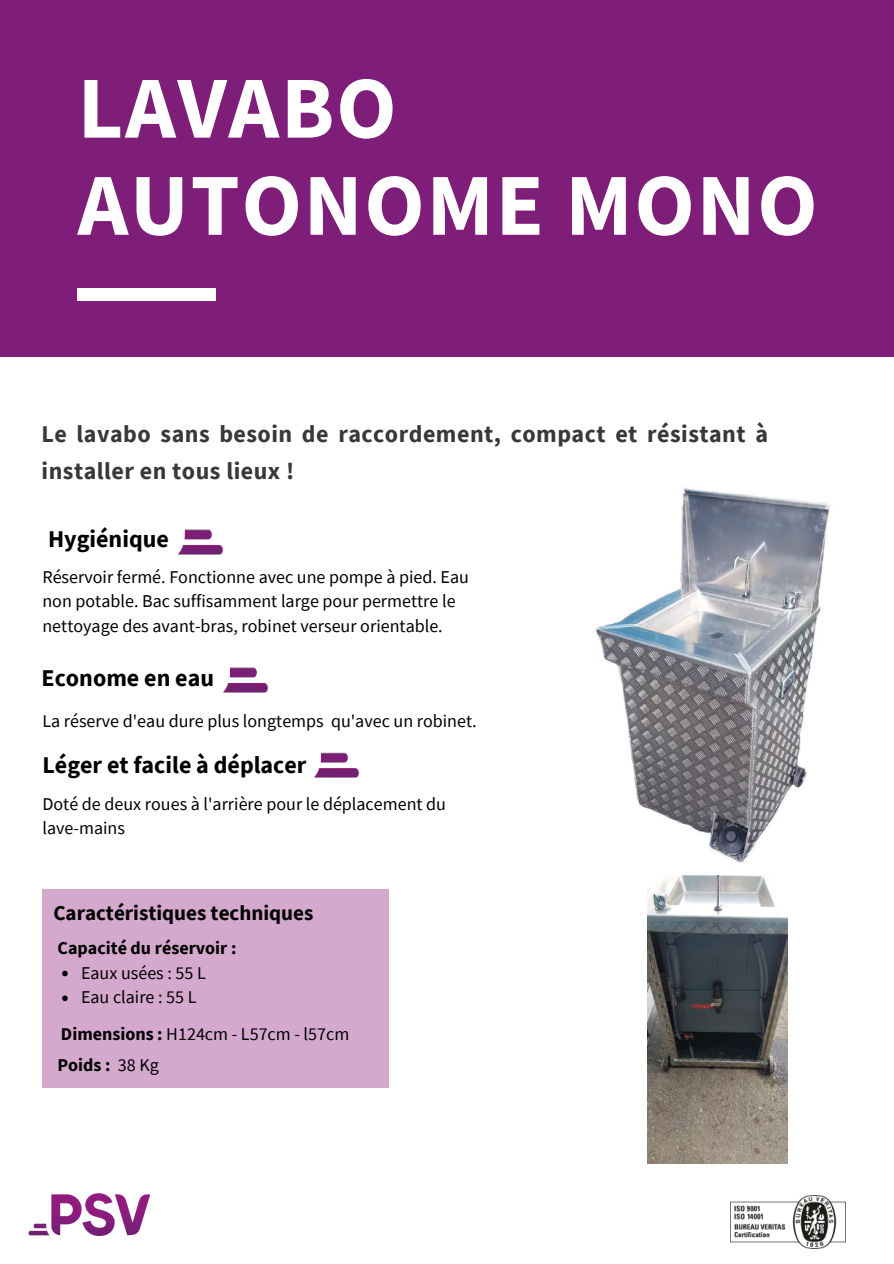
<style>
.page{position:relative;width:894px;height:1264px;background:#fff}
.page>*{position:absolute;margin:0;border:0;box-sizing:border-box;transform-origin:0 0}
.t1{font:700 88.35px/97.1px "Source Sans Pro";letter-spacing:.02em;color:#fff}
.t2{font:700 24px/37.2px "Source Sans Pro";letter-spacing:.02em;color:#383838}
.t3{font:700 24px "Source Sans Pro";color:#000}
.t4{font:700 21px "Source Sans Pro";color:#000}
.t5{font:18px/24.8px "Source Sans Pro";color:#000}
.t6{font:700 18px "Source Sans Pro";color:#000}
.s1{font-weight:700}
</style>
<div class="page">
<div style="left:0;top:0;width:893px;height:357px;background:#7e1e78"></div>
<div style="left:78px;top:288px;width:138px;height:13px;background:#fff"></div>
<img style="left:730px;top:1195px;width:115px;height:53px">
<img style="left:28px;top:1193px;width:122px;height:41px">
<div style="left:42px;top:889px;width:347px;height:198px;background:#d5a9ce"></div>
<svg style="left:62px;top:970px;width:6px;height:6px"></svg>
<svg style="left:62px;top:995px;width:6px;height:6px"></svg>
<img style="left:178px;top:529px;width:45px;height:26px">
<img style="left:223px;top:667px;width:45px;height:26px">
<img style="left:314px;top:752px;width:45px;height:26px">
<img style="left:595px;top:486px;width:236px;height:377px">
<img style="left:647px;top:875px;width:140px;height:288px">
<h1 class="t1" style="left:78px;top:58px;width:741px">LAVABO<br>AUTONOME MONO</h1>
<h2 class="t2" style="left:42px;top:414px;width:727px">Le lavabo sans besoin de raccordement, compact et résistant à installer en tous lieux !</h2>
<h2 class="t3" style="left:48px;top:523px;width:122px">Hygiénique</h2>
<p class="t5" style="left:42px;top:563px;width:428px">Réservoir fermé. Fonctionne avec une pompe à pied. Eau non potable. Bac suffisamment large pour permettre le nettoyage des avant-bras, robinet verseur orientable.</p>
<h2 class="t3" style="left:42px;top:662px;width:174px">Econome en eau</h2>
<p class="t5" style="left:42px;top:708px;width:435px">La réserve d'eau dure plus longtemps qu'avec un robinet.</p>
<h2 class="t3" style="left:42px;top:749px;width:265px">Léger et facile à déplacer</h2>
<p class="t5" style="left:42px;top:790px;width:405px">Doté de deux roues à l'arrière pour le déplacement du lave-mains</p>
<p class="t4" style="left:53px;top:899px;width:261px">Caractéristiques techniques</p>
<p class="t6" style="left:58px;top:936px;width:180px">Capacité du réservoir :</p>
<p class="t5" style="left:81px;top:959px;width:126px">Eaux usées : 55 L<br>Eau claire : 55 L</p>
<p class="t5" style="left:58px;top:1017px;width:293px;line-height:31.2px"><span class="s1">Dimensions :</span> H124cm - L57cm - l57cm<br><span class="s1">Poids :</span> 38 Kg</p>
</div>
